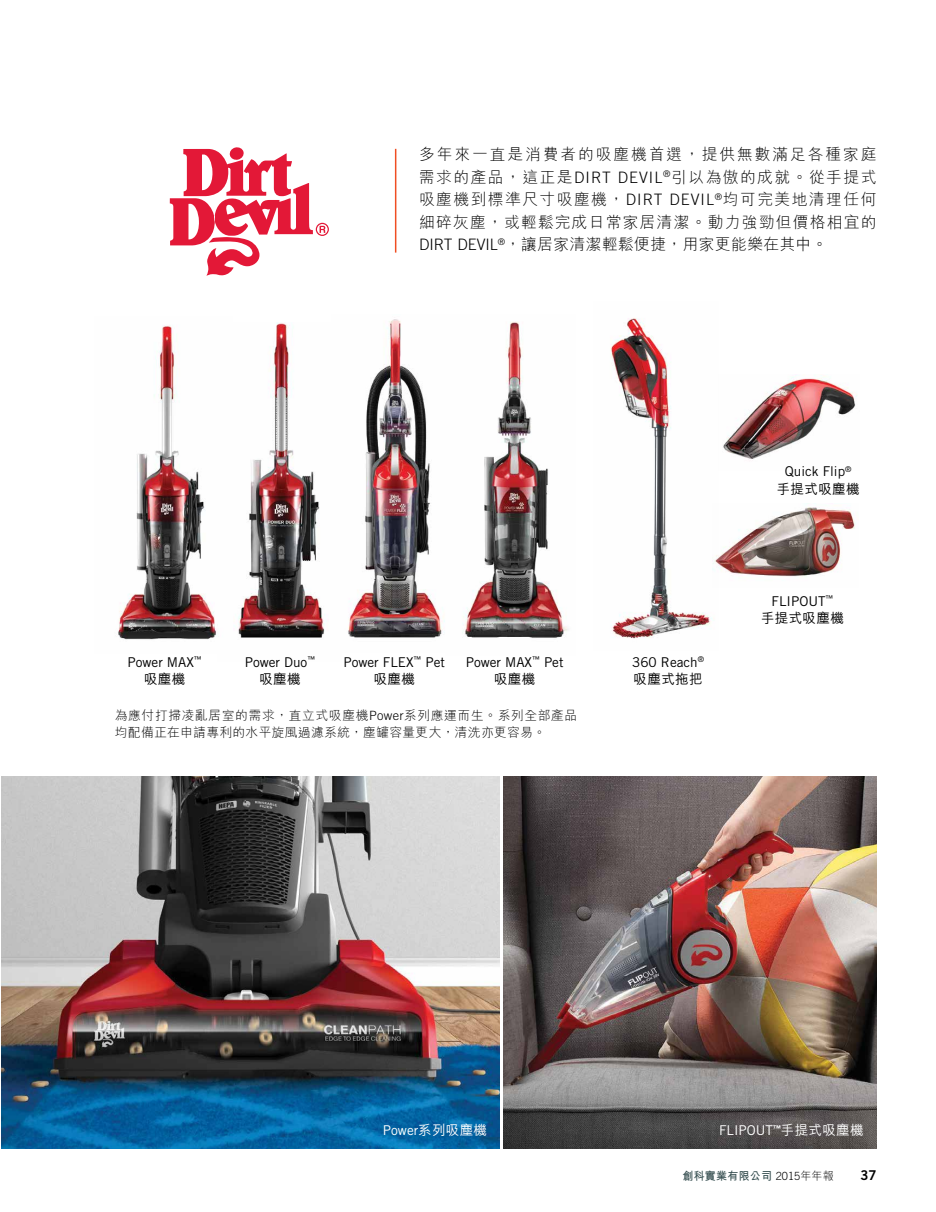
<style>
.page{position:relative;width:936px;height:1212px;background:#fff}
.page>*{position:absolute;margin:0;border:0;box-sizing:border-box;transform-origin:0 0}
.t1{font:300 15.75px/22.5px "M Hei HK";letter-spacing:.08em;color:#000;text-align:justify}
.t2{font:13.5px "Trade Gothic";color:#000}
.t3{font:500 13.5px "M Hei HK";letter-spacing:.025em;color:#000}
.t4{font:13.5px "Trade Gothic";color:#fff}
.t5{font:13.5px "Trade Gothic Bold Two";color:#000}
.t6{font:300 12.75px/17.2px "M Hei HK";letter-spacing:.025em;color:#000}
.t7{font:700 11.25px "M Hei HK";letter-spacing:.025em;color:#314a4c}
.s1{font-family:"Trade Gothic"}
.s2{font-family:"M Hei HK";font-weight:500}
.s3{font-family:"Trade Gothic";font-weight:300;color:#000}
.s4{font-weight:300;color:#000}
</style>
<div class="page">
<img style="left:462px;top:322px;width:106px;height:316px">
<img style="left:348px;top:319px;width:97px;height:319px">
<img style="left:238px;top:322px;width:87px;height:316px">
<img style="left:118px;top:325px;width:99px;height:315px">
<img style="left:610px;top:318px;width:102px;height:321px">
<img style="left:712px;top:503px;width:144px;height:74px">
<img style="left:723px;top:375px;width:134px;height:84px">
<img style="left:503px;top:776px;width:373px;height:372px">
<img style="left:2px;top:776px;width:498px;height:372px">
<hr style="left:395px;top:149px;width:1px;height:104px;background:#f04e23">
<svg style="left:170px;top:147px;width:159px;height:129px"></svg>
<p class="t1" style="left:419px;top:142px;width:459px">多年來一直是消費者的吸塵機首選，提供無數滿足各種家庭需求的產品，這正是<span class="s1">DIRT DEVIL</span><sup>®</sup>引以為傲的成就。從手提式吸塵機到標準尺寸吸塵機，<span class="s1">DIRT DEVIL</span><sup>®</sup>均可完美地清理任何細碎灰塵，或輕鬆完成日常家居清潔。動力強勁但價格相宜的<span class="s1">DIRT DEVIL</span><sup>®</sup>，讓居家清潔輕鬆便捷，用家更能樂在其中。</p>
<p class="t2" style="left:784px;top:463px;width:68px">Quick Flip<sup>®</sup></p>
<p class="t3" style="left:776px;top:479px;width:84px">手提式吸塵機</p>
<p class="t2" style="left:771px;top:593px;width:63px">FLIPOUT<sup>™</sup></p>
<p class="t3" style="left:761px;top:608px;width:84px">手提式吸塵機</p>
<p class="t2" style="left:465px;top:654px;width:99px">Power MAX<sup>™</sup> Pet</p>
<p class="t3" style="left:494px;top:669px;width:43px">吸塵機</p>
<p class="t6" style="left:115px;top:706px;width:464px">為應付打掃凌亂居室的需求，直立式吸塵機<span class="s1">Power</span>系列應運而生。系列全部產品均配備正在申請專利的水平旋風過濾系統，塵罐容量更大，清洗亦更容易。</p>
<p class="t2" style="left:127px;top:654px;width:76px">Power MAX<sup>™</sup></p>
<p class="t3" style="left:144px;top:669px;width:43px">吸塵機</p>
<p class="t2" style="left:245px;top:654px;width:72px">Power Duo<sup>™</sup></p>
<p class="t3" style="left:259px;top:669px;width:43px">吸塵機</p>
<p class="t2" style="left:343px;top:654px;width:103px">Power FLEX<sup>™</sup> Pet</p>
<p class="t3" style="left:373px;top:669px;width:43px">吸塵機</p>
<p class="t2" style="left:632px;top:654px;width:73px">360 Reach<sup>®</sup></p>
<p class="t3" style="left:633px;top:669px;width:70px">吸塵式拖把</p>
<p class="t4" style="left:383px;top:1122px;width:106px">Power<span class="s2">系列吸塵機</span></p>
<p class="t4" style="left:719px;top:1122px;width:146px">FLIPOUT<sup>™</sup><span class="s2">手提式吸塵機</span></p>
<p class="t7" style="left:682px;top:1167px;width:153px">創科實業有限公司 <span class="s3">2015</span><span class="s4">年年報</span></p>
<p class="t5" style="left:860px;top:1167px;width:18px">37</p>
</div>
